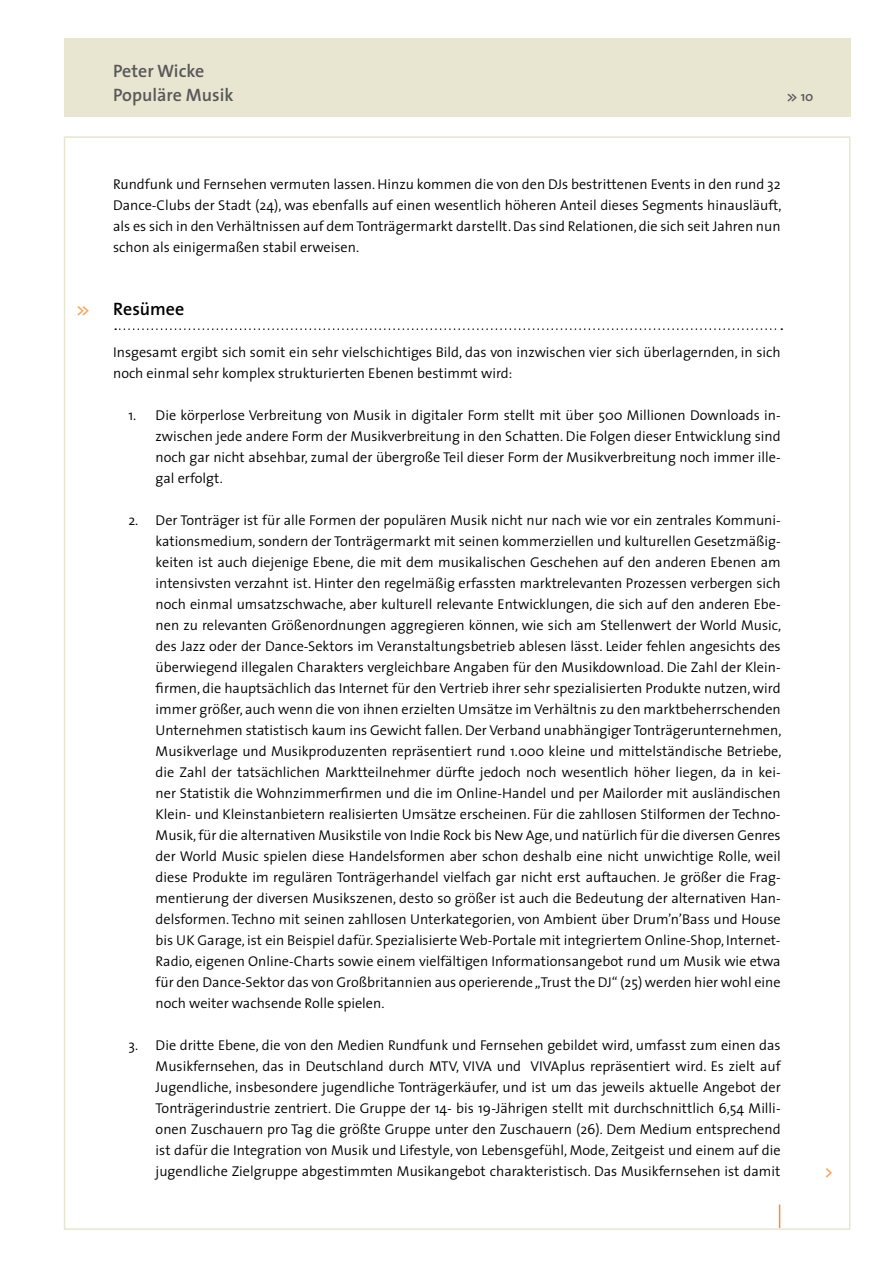
<style>
.page{position:relative;width:893px;height:1263px;background:#fff}
.page>*{position:absolute;margin:0;border:0;box-sizing:border-box;transform-origin:0 0}
.t1{font:600 18px/24px "The Sans";color:#58585a}
.t2{font:600 18px "The Sans";color:#000}
.t3{font:600 16.5px "The Sans";color:#f5a864}
.t4{font:300 14.25px/21px "The Sans";color:#000;text-align:justify}
.t5{font:600 13.5px "The Sans";color:#58585a}
</style>
<div class="page">
<div style="left:64px;top:38px;width:786px;height:79px;background:#e8e5d0"></div>
<svg style="left:779px;top:1204px;width:1px;height:24px"></svg>
<svg style="left:115px;top:328px;width:667px;height:2px"></svg>
<p class="t1" style="left:113px;top:59px;width:122px">Peter Wicke<br>Populäre Musik</p>
<p class="t5" style="left:787px;top:88px;width:28px">&gt;&gt; 10</p>
<p class="t3" style="left:77px;top:298px;width:15px">&gt;&gt;</p>
<p class="t4" style="left:113px;top:174px;width:670px">Rundfunk und Fernsehen vermuten lassen. Hinzu kommen die von den DJs bestrittenen Events in den rund 32<br>Dance-Clubs der Stadt (24), was ebenfalls auf einen wesentlich höheren Anteil dieses Segments hinausläuft, als es sich in den Verhältnissen auf dem Tonträgermarkt darstellt. Das sind Relationen, die sich seit Jahren nun schon als einigermaßen stabil erweisen.</p>
<p class="t2" style="left:113px;top:297px;width:73px">Resümee</p>
<p class="t4" style="left:113px;top:342px;width:669px">Insgesamt ergibt sich somit ein sehr vielschichtiges Bild, das von inzwischen vier sich überlagernden, in sich noch einmal sehr komplex strukturierten Ebenen bestimmt wird:</p>
<p class="t4" style="left:156px;top:405px;width:627px;text-indent:-27px">1. Die körperlose Verbreitung von Musik in digitaler Form stellt mit über 500 Millionen Downloads in&shy;zwischen jede andere Form der Musikverbreitung in den Schatten. Die Folgen dieser Entwicklung sind noch gar nicht absehbar, zumal der übergroße Teil dieser Form der Musikverbreitung noch immer ille&shy;gal erfolgt.</p>
<p class="t4" style="left:156px;top:510px;width:627px;text-indent:-27px">2. Der Tonträger ist für alle Formen der populären Musik nicht nur nach wie vor ein zentrales Kommuni&shy;kationsmedium, sondern der Tonträgermarkt mit seinen kommerziellen und kulturellen Gesetzmäßig&shy;keiten ist auch diejenige Ebene, die mit dem musikalischen Geschehen auf den anderen Ebenen am intensivsten verzahnt ist. Hinter den regelmäßig erfassten marktrelevanten Prozessen verbergen sich noch einmal umsatzschwache, aber kulturell relevante Entwicklungen, die sich auf den anderen Ebe&shy;nen zu relevanten Größenordnungen aggregieren können, wie sich am Stellenwert der World Music, des Jazz oder der Dance-Sektors im Veranstaltungsbetrieb ablesen lässt. Leider fehlen angesichts des überwiegend illegalen Charakters vergleichbare Angaben für den Musikdownload. Die Zahl der Klein&shy;firmen, die hauptsächlich das Internet für den Vertrieb ihrer sehr spezialisierten Produkte nutzen, wird immer größer, auch wenn die von ihnen erzielten Umsätze im Verhältnis zu den marktbeherrschenden Unternehmen statistisch kaum ins Gewicht fallen. Der Verband unabhängiger Tonträgerunternehmen, Musikverlage und Musikproduzenten repräsentiert rund 1.000 kleine und mittelständische Betriebe, die Zahl der tatsächlichen Marktteilnehmer dürfte jedoch noch wesentlich höher liegen, da in kei&shy;ner Statistik die Wohnzimmerfirmen und die im Online-Handel und per Mailorder mit ausländischen Klein- und Kleinstanbietern realisierten Umsätze erscheinen. Für die zahllosen Stilformen der Techno-Musik, für die alternativen Musikstile von Indie Rock bis New Age, und natürlich für die diversen Genres der World Music spielen diese Handelsformen aber schon deshalb eine nicht unwichtige Rolle, weil diese Produkte im regulären Tonträgerhandel vielfach gar nicht erst auftauchen. Je größer die Frag&shy;mentierung der diversen Musikszenen, desto so größer ist auch die Bedeutung der alternativen Han&shy;delsformen. Techno mit seinen zahllosen Unterkategorien, von Ambient über Drum’n’Bass und House bis UK Garage, ist ein Beispiel dafür. Spezialisierte Web-Portale mit integriertem Online-Shop, Internet-Radio, eigenen Online-Charts sowie einem vielfältigen Informationsangebot rund um Musik wie etwa für den Dance-Sektor das von Großbritannien aus operierende „Trust the DJ“ (25) werden hier wohl eine noch weiter wachsende Rolle spielen.</p>
<p class="t4" style="left:156px;top:1035px;width:627px;text-indent:-27px">3. Die dritte Ebene, die von den Medien Rundfunk und Fernsehen gebildet wird, umfasst zum einen das Musikfernsehen, das in Deutschland durch MTV, VIVA und VIVAplus repräsentiert wird. Es zielt auf Jugendliche, insbesondere jugendliche Tonträgerkäufer, und ist um das jeweils aktuelle Angebot der Tonträgerindustrie zentriert. Die Gruppe der 14- bis 19-Jährigen stellt mit durchschnittlich 6,54 Milli&shy;onen Zuschauern pro Tag die größte Gruppe unter den Zuschauern (26). Dem Medium entsprechend ist dafür die Integration von Musik und Lifestyle, von Lebensgefühl, Mode, Zeitgeist und einem auf die jugendliche Zielgruppe abgestimmten Musikangebot charakteristisch. Das Musikfernsehen ist damit</p>
<p class="t3" style="left:825px;top:1160px;width:10px">&gt;</p>
</div>
